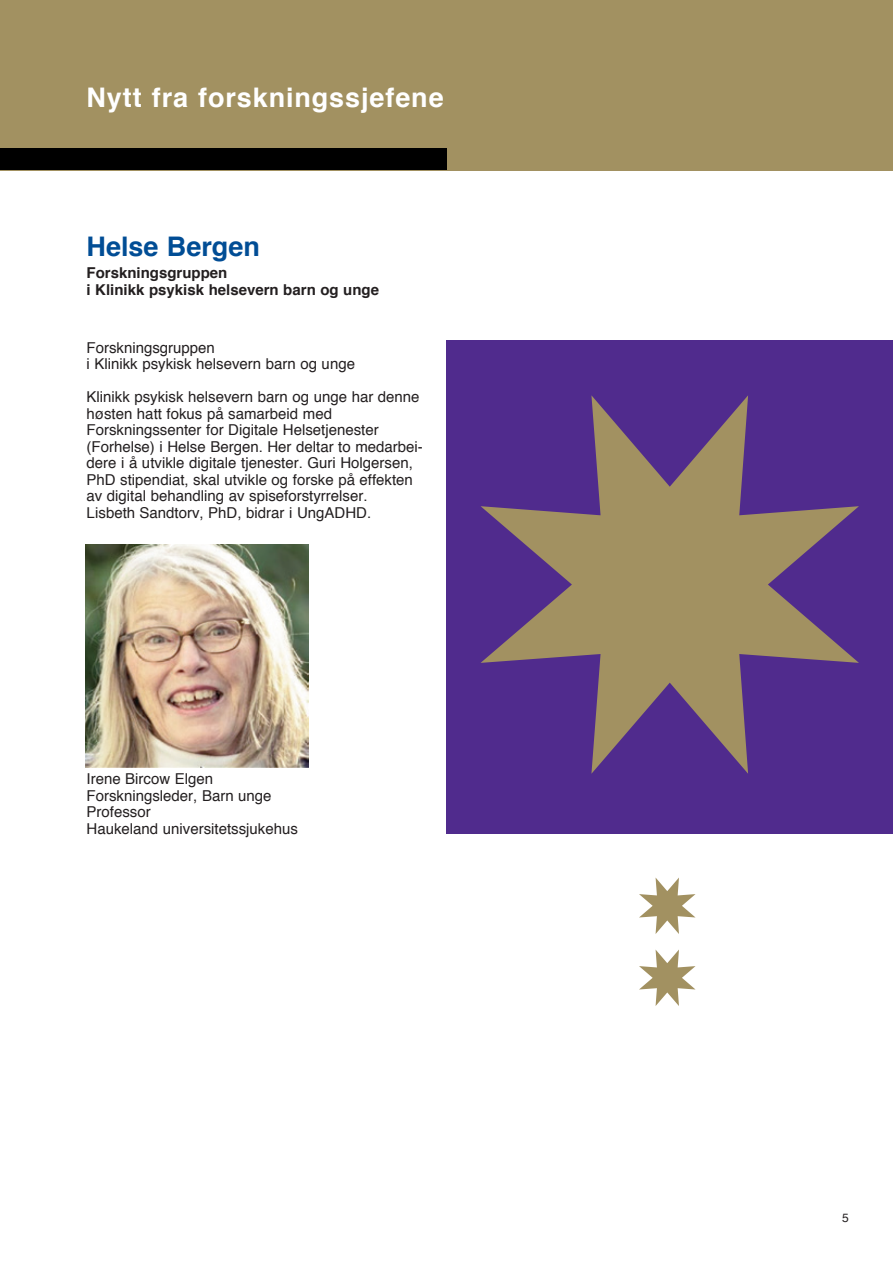
<style>
.page{position:relative;width:893px;height:1263px;background:#fff}
.page>*{position:absolute;margin:0;border:0;box-sizing:border-box;transform-origin:0 0}
.t1{font:700 27px "Helvetica";letter-spacing:.035em;color:#fff}
.t2{font:700 27px "Helvetica";color:#014d95}
.t3{font:15px/16.5px "Helvetica";color:#231f20}
.t4{font:700 15px/16.5px "Helvetica";color:#231f20}
.t5{font:12px "Helvetica";color:#231f20}
</style>
<div class="page">
<div style="left:446px;top:340px;width:447px;height:493px;background:#502b8d"></div>
<svg style="left:481px;top:395px;width:378px;height:379px"></svg>
<div style="left:0;top:0;width:893px;height:170px;background:#a29161"></div>
<div style="left:0;top:149px;width:446px;height:21px;background:#000"></div>
<img style="left:85px;top:544px;width:223px;height:223px">
<svg style="left:639px;top:877px;width:56px;height:57px"></svg>
<svg style="left:639px;top:949px;width:56px;height:57px"></svg>
<h1 class="t1" style="left:87px;top:86px;width:359px">Nytt fra forskningssjefene</h1>
<h1 class="t2" style="left:87px;top:235px;width:175px">Helse Bergen</h1>
<p class="t4" style="left:87px;top:266px;width:294px">forskningsgruppen<br>i klinikk psykisk helsevern barn og unge</p>
<p class="t3" style="left:87px;top:341px;width:270px">Forskningsgruppen<br>i Klinikk psykisk helsevern barn og unge</p>
<p class="t3" style="left:87px;top:390px;width:338px">Klinikk psykisk helsevern barn og unge har denne høsten hatt fokus på samarbeid med Forskningssenter for Digitale Helsetjenester (Forhelse) i Helse Bergen. Her deltar to medarbei&shy;dere i å utvikle digitale tjenester. guri Holgersen, PhD stipendiat, skal utvikle og forske på effekten av digital behandling av spiseforstyrrelser.<br>Lisbeth Sandtorv, PhD, bidrar i ungADHD.</p>
<p class="t3" style="left:87px;top:772px;width:213px">Irene Bircow Elgen<br>Forskningsleder, Barn unge<br>Professor<br>Haukeland universitetssjukehus</p>
<p class="t5" style="left:842px;top:1213px;width:8px">5</p>
</div>
